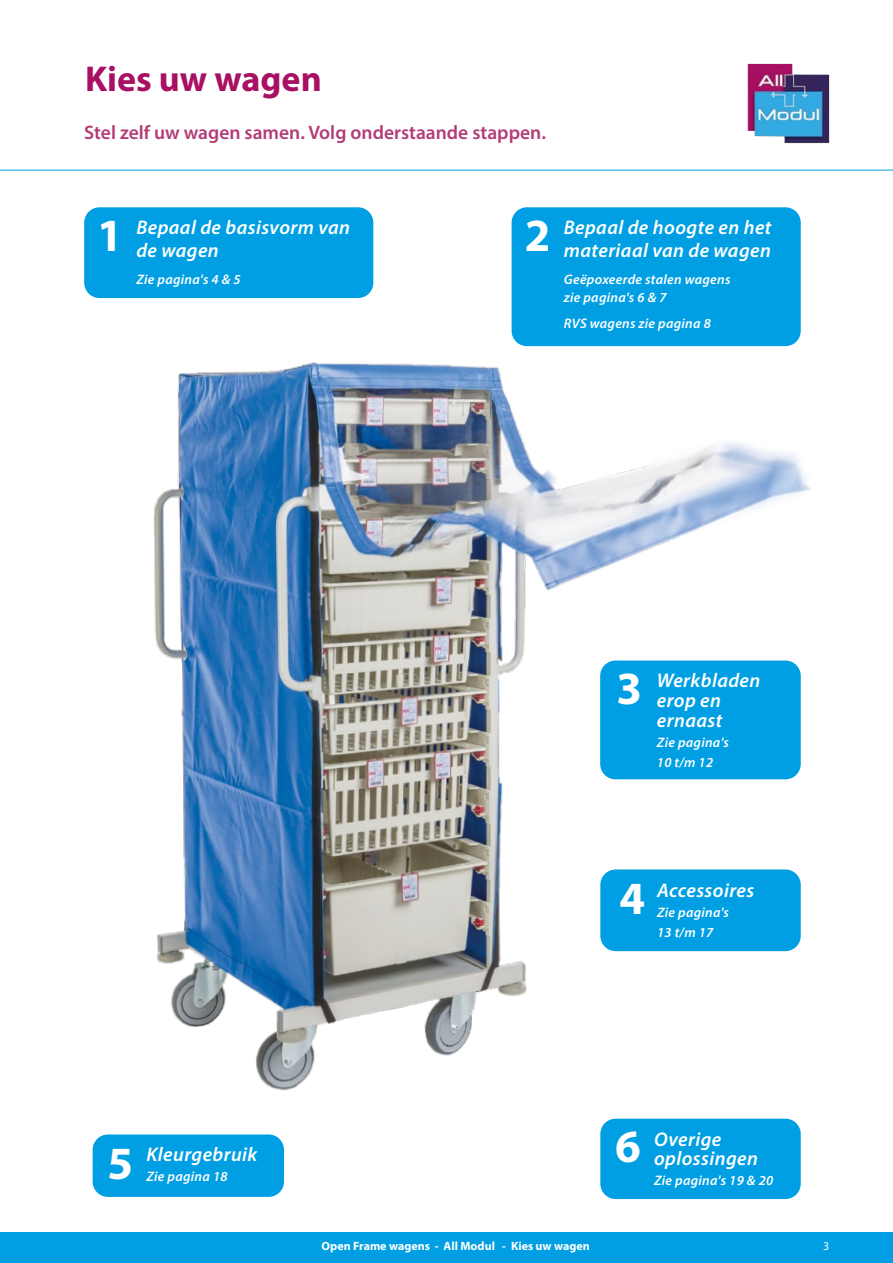
<style>
.page{position:relative;width:893px;height:1263px;background:#fff}
.page>*{position:absolute;margin:0;border:0;box-sizing:border-box;transform-origin:0 0}
.t1{font:700 46.35px "Myriad Pro";color:#fff}
.Topkop{font:700 36px "Myriad Pro";color:#a71063}
.Stap_voor_stap{font:italic 600 19.8px/19.8px "Myriad Pro";letter-spacing:.02em;color:#fff}
.t2{font:600 19.5px "Myriad Pro";color:#b23c75}
.t3{font:italic 600 13.8px/18px "Myriad Pro";letter-spacing:.02em;color:#fff}
.t4{font:700 12px "Myriad Pro";color:#fff}
.t5{font:12px "Myriad Pro";color:#fff}
</style>
<div class="page">
<img style="left:153px;top:339px;width:658px;height:751px">
<hr style="left:0;top:170px;width:893px;height:1px;background:#009fe3">
<div style="left:84px;top:207px;width:289px;height:91px;background:#009fe3;border-radius:15px"></div>
<div style="left:512px;top:207px;width:289px;height:139px;background:#009fe3;border-radius:15px"></div>
<div style="left:600px;top:660px;width:201px;height:119px;background:#009fe3;border-radius:15px"></div>
<div style="left:93px;top:1134px;width:191px;height:63px;background:#009fe3;border-radius:15px"></div>
<div style="left:600px;top:1119px;width:201px;height:80px;background:#009fe3;border-radius:15px"></div>
<div style="left:600px;top:869px;width:201px;height:82px;background:#009fe3;border-radius:15px"></div>
<div style="left:0;top:1232px;width:893px;height:31px;background:#009fe3"></div>
<img style="left:747px;top:64px;width:82px;height:79px">
<p class="Topkop" style="left:85px;top:55px;width:238px">Kies uw wagen</p>
<p class="t2" style="left:84px;top:120px;width:463px">Stel zelf uw wagen samen. Volg onderstaande stappen.</p>
<p class="Stap_voor_stap" style="left:136px;top:216px;width:215px;line-height:22.5px">Bepaal de basisvorm van de wagen</p>
<p class="Stap_voor_stap" style="left:564px;top:216px;width:209px;line-height:22.5px">Bepaal de hoogte en het materiaal van de wagen</p>
<p class="t3" style="left:136px;top:270px;width:106px">Zie pagina's 4 &amp; 5</p>
<p class="t3" style="left:564px;top:270px;width:168px">Geëpoxeerde stalen wagens zie pagina's 6 &amp; 7</p>
<p class="t3" style="left:564px;top:314px;width:149px">RVS wagens zie pagina 8</p>
<p class="t1" style="left:97px;top:205px;width:27px">1</p>
<p class="t1" style="left:525px;top:205px;width:27px">2</p>
<p class="t1" style="left:617px;top:658px;width:27px">3</p>
<p class="Stap_voor_stap" style="left:657px;top:670px;width:105px">Werkbladen erop en ernaast</p>
<p class="t3" style="left:657px;top:733px;width:74px">Zie pagina's</p>
<p class="t3" style="left:657px;top:753px;width:58px">10 t/m 12</p>
<p class="t1" style="left:619px;top:868px;width:27px">4</p>
<p class="Stap_voor_stap" style="left:657px;top:880px;width:99px">Accessoires</p>
<p class="t3" style="left:657px;top:902px;width:74px;line-height:19.8px">Zie pagina's<br>13 t/m 17</p>
<p class="t1" style="left:107px;top:1133px;width:27px">5</p>
<p class="Stap_voor_stap" style="left:146px;top:1144px;width:112px">Kleurgebruik</p>
<p class="t3" style="left:146px;top:1167px;width:83px">Zie pagina 18</p>
<p class="t1" style="left:615px;top:1116px;width:27px">6</p>
<p class="Stap_voor_stap" style="left:654px;top:1128px;width:105px">Overige oplossingen</p>
<p class="t3" style="left:654px;top:1171px;width:121px">Zie pagina's 19 &amp; 20</p>
<p class="t4" style="left:321px;top:1238px;width:270px">Open Frame wagens - All Modul - Kies uw wagen</p>
<p class="t5" style="left:823px;top:1239px;width:8px">3</p>
</div>
